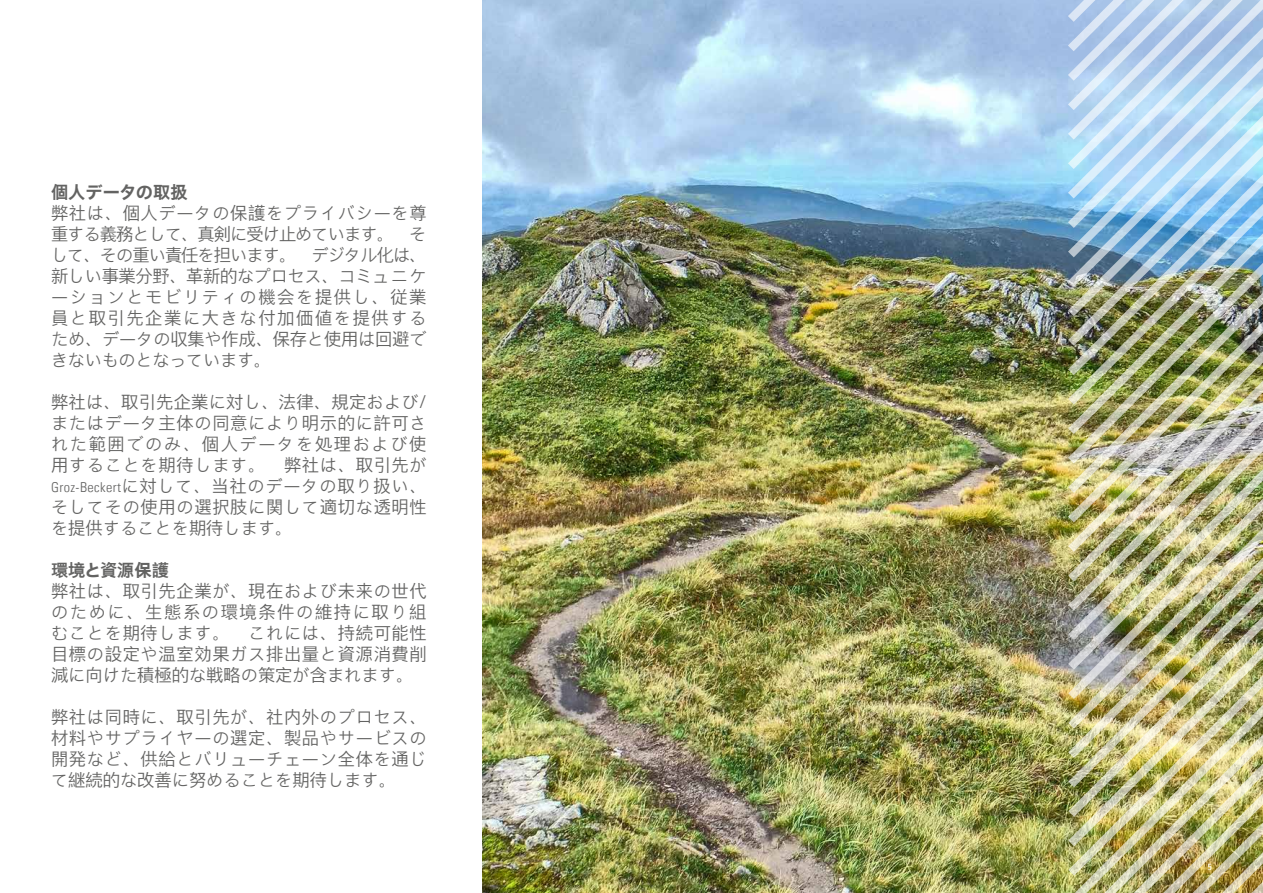
<style>
.page{position:relative;width:1263px;height:893px;background:#fff}
.page>*{position:absolute;margin:0;border:0;box-sizing:border-box;transform-origin:0 0}
.t1{font:300 17.25px/21px "Nimbus Sans Global";letter-spacing:.04em;color:#636362;text-align:justify}
.t2{font:700 17.25px "Nimbus Sans Global";color:#636362}
.t3{font:condensed 9px "Univers Com 57";color:#fff}
.s1{font-family:"Univers Com 47 Light Cond";font-weight:400;font-size:13.65px}
</style>
<div class="page">
<img style="left:482px;top:0;width:586px;height:893px">
<img style="left:1068px;top:0;width:195px;height:893px">
<p class="t2" style="left:51px;top:182px;width:138px">個人データの取扱</p>
<p class="t1" style="left:51px;top:202px;width:377px">弊社は、個人データの保護をプライバシーを尊重する義務として、真剣に受け止めています。　そして、その重い責任を担います。　デジタル化は、新しい事業分野、革新的なプロセス、コミュニケーションとモビリティの機会を提供し、従業員と取引先企業に大きな付加価値を提供するため、データの収集や作成、保存と使用は回避できないものとなっています。</p>
<p class="t1" style="left:51px;top:391px;width:377px">弊社は、取引先企業に対し、法律、規定および/またはデータ主体の同意により明示的に許可された範囲でのみ、個人データを処理および使用することを期待します。　弊社は、取引先が<span class="s1">Groz-Beckert</span>に対して、当社のデータの取り扱い、そしてその使用の選択肢に関して適切な透明性を提供することを期待します。</p>
<p class="t2" style="left:51px;top:560px;width:120px">環境と資源保護</p>
<p class="t1" style="left:51px;top:580px;width:377px">弊社は、取引先企業が、現在および未来の世代のために、生態系の環境条件の維持に取り組むことを期待します。　これには、持続可能性目標の設定や温室効果ガス排出量と資源消費削減に向けた積極的な戦略の策定が含まれます。</p>
<p class="t1" style="left:51px;top:706px;width:377px">弊社は同時に、取引先が、社内外のプロセス、材料やサプライヤーの選定、製品やサービスの開発など、供給とバリューチェーン全体を通じて継続的な改善に努めることを期待します。</p>
<p class="t3" style="left:1208px;top:861px;width:5px">5</p>
</div>
